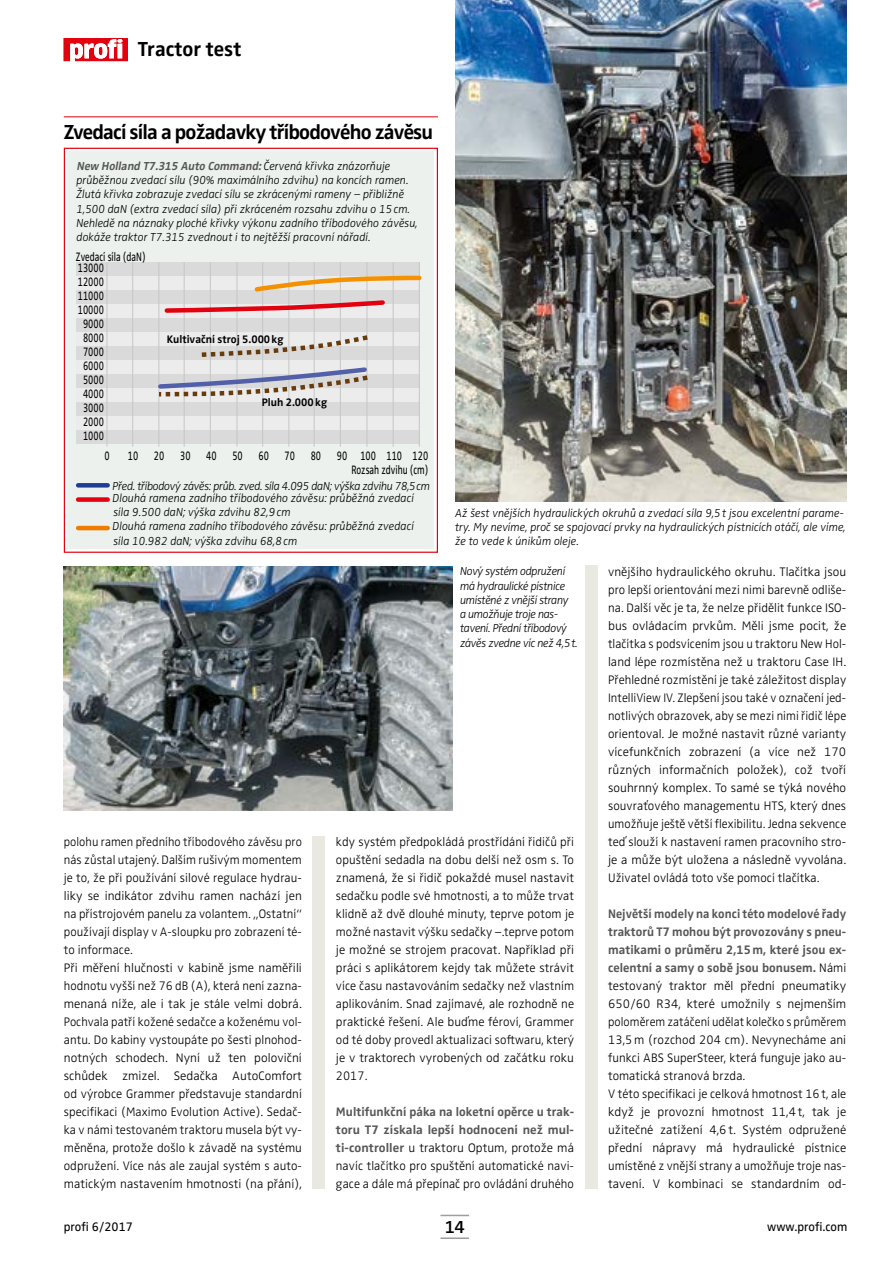
<style>
.page{position:relative;width:893px;height:1263px;background:#fff}
.page>*{position:absolute;margin:0;border:0;box-sizing:border-box;transform-origin:0 0}
.t1{font:700 21px "Zwo Pro";letter-spacing:-.04em;color:#000}
.t2{font:700 21px "Zwo Pro";color:#000}
.t3{font:600 18px "Zwo Pro";color:#000}
.t4{font:300 12.75px/18px "Zwo Pro";letter-spacing:.005em;color:#000;text-align:justify}
.t5{font:300 12.75px/18px "Zwo Pro";letter-spacing:.005em;color:#000;scale:.94 1}
.t6{font:12.75px "Zwo Pro";color:#000}
.t7{font:12.6px/14px "Zwo Pro";color:#000;text-align:justify;scale:.72 1}
.t8{font:italic 300 12px/14.2px "Zwo Pro";color:#000;scale:.95 1}
.t9{font:italic 300 12px/14.2px "Zwo Pro";letter-spacing:-.03em;color:#000;scale:.95 1}
.t10{font:700 11.25px "Zwo Pro";color:#000}
.s1{font-weight:700;color:#565656}
</style>
<div class="page">
<div style="left:585px;top:566px;width:12px;height:623px;background:#eae9e1"></div>
<div style="left:313px;top:836px;width:12px;height:353px;background:#eae9e1"></div>
<svg style="left:63px;top:147px;width:375px;height:406px;background:#ecece9"></svg>
<div style="left:76px;top:374px;width:343px;height:14px;background:#dadada"></div>
<div style="left:76px;top:388px;width:343px;height:14px;background:#ececed"></div>
<div style="left:76px;top:360px;width:343px;height:14px;background:#ececed"></div>
<div style="left:76px;top:402px;width:343px;height:14px;background:#dadada"></div>
<div style="left:76px;top:416px;width:343px;height:14px;background:#ececed"></div>
<div style="left:76px;top:430px;width:343px;height:13px;background:#dadada"></div>
<div style="left:76px;top:346px;width:343px;height:14px;background:#dadada"></div>
<div style="left:76px;top:332px;width:343px;height:14px;background:#ececed"></div>
<div style="left:76px;top:318px;width:343px;height:14px;background:#dadada"></div>
<div style="left:76px;top:304px;width:343px;height:14px;background:#ececed"></div>
<div style="left:76px;top:290px;width:343px;height:14px;background:#dadada"></div>
<div style="left:76px;top:276px;width:343px;height:14px;background:#ececed"></div>
<div style="left:76px;top:262px;width:343px;height:14px;background:#dadada"></div>
<hr style="left:107px;top:262px;width:1px;height:185px;background:#c5c6c6">
<hr style="left:132px;top:262px;width:1px;height:185px;background:#c5c6c6">
<hr style="left:158px;top:262px;width:1px;height:185px;background:#c5c6c6">
<hr style="left:184px;top:262px;width:1px;height:185px;background:#c5c6c6">
<hr style="left:210px;top:262px;width:1px;height:185px;background:#c5c6c6">
<hr style="left:237px;top:262px;width:1px;height:184px;background:#c5c6c6">
<hr style="left:262px;top:262px;width:1px;height:185px;background:#c5c6c6">
<hr style="left:288px;top:262px;width:1px;height:185px;background:#c5c6c6">
<hr style="left:314px;top:262px;width:1px;height:185px;background:#c5c6c6">
<hr style="left:340px;top:262px;width:1px;height:185px;background:#c5c6c6">
<hr style="left:367px;top:262px;width:1px;height:185px;background:#c5c6c6">
<hr style="left:393px;top:262px;width:1px;height:185px;background:#c5c6c6">
<hr style="left:419px;top:262px;width:1px;height:185px;background:#c5c6c6">
<svg style="left:164px;top:273px;width:260px;height:42px"></svg>
<svg style="left:158px;top:333px;width:210px;height:66px"></svg>
<hr style="left:64px;top:116px;width:374px;height:1px;background:#e3000f">
<div style="left:78px;top:483px;width:30px;height:5px;background:#1d3e92"></div>
<div style="left:78px;top:497px;width:30px;height:5px;background:#e3000f"></div>
<hr style="left:78px;top:526px;width:30px;height:4px;background:#ef7c00">
<img style="left:64px;top:566px;width:389px;height:244px">
<svg style="left:440px;top:1215px;width:29px;height:1px"></svg>
<hr style="left:440px;top:1237px;width:29px;height:2px;background:#9c9d9d">
<svg style="left:64px;top:38px;width:64px;height:23px"></svg>
<hr style="left:118px;top:44px;width:4px;height:14px;background:#fff">
<img style="left:455px;top:0;width:391px;height:501px">
<h1 class="t2" style="left:138px;top:33px;width:105px">Tractor test</h1>
<h1 class="t1" style="left:64px;top:115px;width:371px">Zvedací síla a požadavky tříbodového závěsu</h1>
<p class="t8" style="left:77px;top:158px;width:361px"><span class="s1">New Holland T7.315 Auto Command:</span>Če r ve n á k ři vka zn ázo rň uje průběžnou zvedací sílu (90% maximálního zdvihu) na koncích ramen.<br>Žlutá křivka zobrazuje zvedací sílu se zkrácenými rameny – přibližně 1,500 daN (extra zvedací síla) při zkráceném rozsahu zdvihu o 15cm.<br>Nehledě na náznaky ploché křivky výkonu zadního tříbodového závěsu, dokáže traktor T7.315 zvednout i to nejtěžší pracovní nářadí.</p>
<p class="t7" style="left:76px;top:249px;width:98px">Zvedací síla (daN)</p>
<p class="t7" style="left:78px;top:260px;width:38px">13000<br>12000<br>11000</p>
<p class="t7" style="left:78px;top:302px;width:38px">10000</p>
<p class="t7" style="left:83px;top:316px;width:31px">9000</p>
<p class="t7" style="left:83px;top:330px;width:31px">8000</p>
<p class="t7" style="left:83px;top:344px;width:31px">7000</p>
<p class="t7" style="left:83px;top:358px;width:31px">6000</p>
<p class="t7" style="left:83px;top:372px;width:31px">5000</p>
<p class="t7" style="left:83px;top:386px;width:31px">4000</p>
<p class="t7" style="left:83px;top:400px;width:31px">3000</p>
<p class="t7" style="left:83px;top:414px;width:31px">2000</p>
<p class="t7" style="left:83px;top:428px;width:31px">1000</p>
<p class="t10" style="left:167px;top:331px;width:118px">Kultivační stroj 5.000kg</p>
<p class="t10" style="left:262px;top:393px;width:67px">Pluh 2.000kg</p>
<p class="t7" style="left:104px;top:447px;width:9px">0</p>
<p class="t7" style="left:128px;top:447px;width:419px">10 20 30 40 50 60 70 80 90 100 110 120</p>
<p class="t7" style="left:351px;top:462px;width:109px">Rozsah zdvihu (cm)</p>
<p class="t8" style="left:113px;top:479px;width:336px;line-height:12px">Před. tříbodový závěs: průb. zved. síla 4.095 daN; výška zdvihu 78,5cm<br>Dlouhá ramena zadního tříbodového závěsu: průběžná zvedací</p>
<p class="t8" style="left:113px;top:504px;width:319px">síla 9.500 daN; výška zdvihu 82,9cm<br>Dlouhá ramena zadního tříbodového závěsu: průběžná zvedací síla 10.982 daN; výška zdvihu 68,8cm</p>
<p class="t8" style="left:455px;top:505px;width:413px">Až šest vnějších hydraulických okruhů a zvedací síla 9,5t jsou excelentní parame&shy;try. My nevíme, proč se spojovací prvky na hydraulických pístnicích otáčí, ale víme, že to vede k únikům oleje.</p>
<p class="t5" style="left:64px;top:832px;width:255px">polohu ramen předního tříbodového závěsu pro nás zůstal utajený. Dalším rušivým momentem je to, že při používání silové regulace hydrau&shy;liky se indikátor zdvihu ramen nachází jen na přístrojovém panelu za volantem. „Ostatní“ používají display v A-sloupku pro zobrazení té&shy;to informace.<br>Při měření hlučnosti v kabině jsme naměřili hodnotu vyšší než 76 dB (A), která není zazna&shy;menaná níže, ale i tak je stále velmi dobrá.<br>Pochvala patří kožené sedačce a koženému vol&shy;antu. Do kabiny vystoupáte po šesti plnohod&shy;notných schodech. Nyní už ten poloviční schůdek zmizel. Sedačka AutoComfort od výrobce Grammer představuje standardní specifikaci (Maximo Evolution Active). Sedač&shy;ka v námi testovaném traktoru musela být vy&shy;měněna, protože došlo k závadě na systému odpružení. Více nás ale zaujal systém s auto&shy;matickým nastavením hmotnosti (na přání),</p>
<p class="t9" style="left:460px;top:563px;width:125px">Nový systém odpružení má hydraulické pístnice umístěné z vnější strany<br>a umožňuje troje nas&shy;tavení. Přední tříbodový závěs zvedne víc než 4,5t.</p>
<p class="t4" style="left:336px;top:832px;width:240px">kdy systém předpokládá prostřídání řidičů při opuštění sedadla na dobu delší než osm s. To znamená, že si řidič pokaždé musel nastavit sedačku podle své hmotnosti, a to může trvat klidně až dvě dlouhé minuty, teprve potom je možné nastavit výšku sedačky –.teprve potom je možné se strojem pracovat. Například při práci s aplikátorem kejdy tak můžete strávit více času nastavováním sedačky než vlastním aplikováním. Snad zajímavé, ale rozhodně ne praktické řešení. Ale buďme féroví, Grammer od té doby provedl aktualizaci softwaru, který je v traktorech vyrobených od začátku roku 2017.</p>
<p class="t4" style="left:336px;top:1102px;width:240px"><span class="s1">Multifunkční páka na loketní opěrce u trak&shy;toru T7 získala lepší hodnocení než mul&shy;ti-controller</span> u traktoru Optum, protože má navíc tlačítko pro spuštění automatické navi&shy;gace a dále má přepínač pro ovládání druhého</p>
<p class="t4" style="left:608px;top:562px;width:240px">vnějšího hydraulického okruhu. Tlačítka jsou pro lepší orientování mezi nimi barevně odliše&shy;na. Další věc je ta, že nelze přidělit funkce ISO&shy;bus ovládacím prvkům. Měli jsme pocit, že tlačítka s podsvícením jsou u traktoru New Hol&shy;land lépe rozmístěna než u traktoru Case IH.<br>Přehledné rozmístění je také záležitost display IntelliView IV. Zlepšení jsou také v označení jed&shy;notlivých obrazovek, aby se mezi nimi řidič lépe orientoval. Je možné nastavit různé varianty vícefunkčních zobrazení (a více než 170 různých informačních položek), což tvoří souhrnný komplex. To samé se týká nového souvraťového managementu HTS, který dnes umožňuje ještě větší flexibilitu. Jedna sekvence teď slouží k nastavení ramen pracovního stro&shy;je a může být uložena a následně vyvolána.<br>Uživatel ovládá toto vše pomocí tlačítka.</p>
<p class="t4" style="left:608px;top:904px;width:240px;text-align:left"><span class="s1">Největší modely na konci této modelové řady traktorů T7 mohou být provozovány s pneu&shy;matikami o průměru 2,15m, které jsou ex&shy;celentní a samy o sobě jsou bonusem.</span> Námi testovaný traktor měl přední pneumatiky 650/60 R34, které umožnily s nejmenším poloměrem zatáčení udělat kolečko s průměrem 13,5m (rozchod 204 cm). Nevynecháme ani funkci ABS SuperSteer, která funguje jako au&shy;tomatická stranová brzda.<br>V této specifikaci je celková hmotnost 16t, ale když je provozní hmotnost 11,4t, tak je užitečné zatížení 4,6t. Systém odpružené přední nápravy má hydraulické pístnice umístěné z vnější strany a umožňuje troje nas&shy;tavení. V kombinaci se standardním od-</p>
<p class="t6" style="left:64px;top:1217px;width:71px">profi 6/2017</p>
<h2 class="t3" style="left:445px;top:1213px;width:22px">14</h2>
<p class="t6" style="left:767px;top:1217px;width:81px">www.profi.com</p>
</div>
